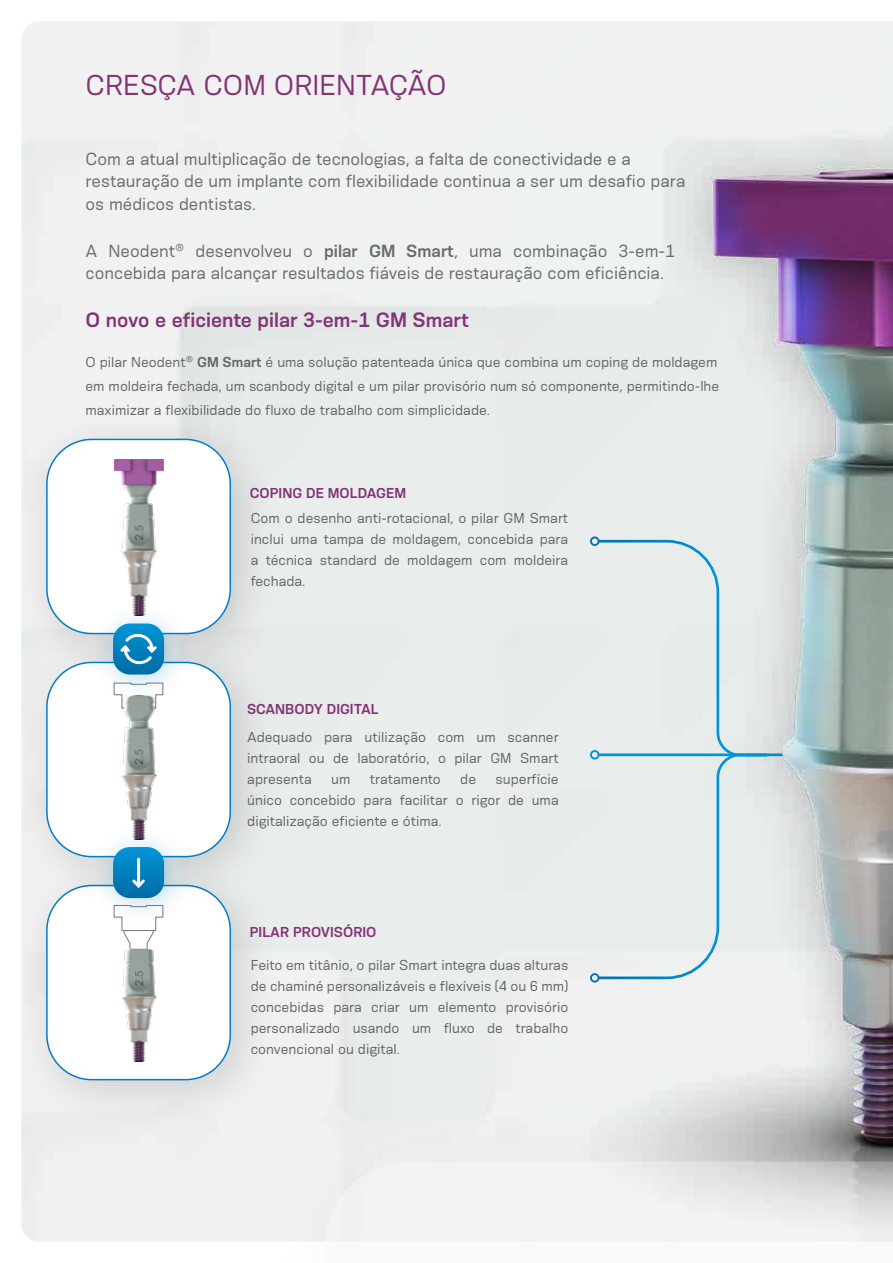
<style>
.page{position:relative;width:893px;height:1263px;background:#fff}
.page>*{position:absolute;margin:0;border:0;box-sizing:border-box;transform-origin:0 0}
.t1{font:27px "Konsens";color:#833376}
.t2{font:600 19.5px "Konsens";color:#833376}
.t3{font:16.5px/22.5px "Konsens";color:#676a6f}
.t4{font:13.5px/21px "Konsens";color:#61646a;text-align:justify}
.t5{font:600 13.5px "Konsens";color:#833376}
.s1{font-weight:600}
</style>
<div class="page">
<img style="left:21px;top:21px;width:872px;height:1221px">
<div style="left:241px;top:1075px;width:652px;height:188px;background:#000;opacity:.1"></div>
<svg style="left:325px;top:1161px;width:568px;height:102px;fill:#f2f3f3"></svg>
<div style="left:558px;top:713px;width:286px;height:106px;background:#000;opacity:.15"></div>
<div style="left:558px;top:499px;width:259px;height:318px;background:#000;opacity:.15"></div>
<div style="left:590px;top:536px;width:9px;height:10px;border:2px solid #fff;border-radius:50%"></div>
<div style="left:558px;top:715px;width:259px;height:326px;background:#000;opacity:.15"></div>
<div style="left:596px;top:538px;width:174px;height:442px;background:#e8eceb"></div>
<div style="left:590px;top:973px;width:9px;height:9px;border:2px solid #fff;border-radius:50%"></div>
<div style="left:14px;top:852px;width:267px;height:279px;background:#000;opacity:.15"></div>
<div style="left:47px;top:885px;width:183px;height:195px;background:#fff;border-radius:45px"></div>
<div style="left:46px;top:885px;width:185px;height:195px;border:2px solid #007dc5;border-radius:45px"></div>
<div style="left:14px;top:406px;width:267px;height:279px;background:#000;opacity:.15"></div>
<div style="left:47px;top:439px;width:183px;height:194px;background:#fff;border-radius:45px"></div>
<div style="left:46px;top:439px;width:185px;height:195px;border:2px solid #007dc5;border-radius:45px"></div>
<img style="left:114px;top:459px;width:49px;height:144px">
<div style="left:14px;top:629px;width:267px;height:279px;background:#000;opacity:.15"></div>
<div style="left:47px;top:662px;width:183px;height:194px;background:#fff;border-radius:45px"></div>
<div style="left:46px;top:662px;width:185px;height:195px;border:2px solid #007dc5;border-radius:45px"></div>
<div style="left:100px;top:906px;width:99px;height:95px;background:#fff"></div>
<svg style="left:121px;top:925px;width:36px;height:25px"></svg>
<img style="left:121px;top:701px;width:35px;height:126px">
<img style="left:122px;top:950px;width:34px;height:111px">
<div style="left:93px;top:603px;width:98px;height:98px;background:#007dc5;opacity:.29"></div>
<svg style="left:113px;top:623px;width:51px;height:51px;background:#3198ca"></svg>
<div style="left:93px;top:827px;width:98px;height:98px;background:#007dc5;opacity:.29"></div>
<svg style="left:113px;top:847px;width:51px;height:51px;background:#2190c6"></svg>
<h1 class="t1" style="left:86px;top:68px;width:362px">CRESÇA COM ORIENTAÇÃO</h1>
<p class="t3" style="left:86px;top:147px;width:601px">Com a atual multiplicação de tecnologias, a falta de conectividade e a restauração de um implante com flexibilidade continua a ser um desafio para os médicos dentistas.</p>
<p class="t3" style="left:86px;top:239px;width:591px">A Neodent<sup>®</sup> desenvolveu o <span class="s1">pilar GM Smart</span>, uma combinação 3-em-1 concebida para alcançar resultados fiáveis de restauração com eficiência.</p>
<h2 class="t2" style="left:86px;top:308px;width:385px">O novo e eficiente pilar 3-em-1 GM Smart</h2>
<p class="t4" style="left:86px;top:349px;width:635px;line-height:24px;text-align:left">O pilar Neodent<sup>®</sup> <span class="s1">GM Smart</span> é uma solução patenteada única que combina um coping de moldagem em moldeira fechada, um scanbody digital e um pilar provisório num só componente, permitindo-lhe maximizar a flexibilidade do fluxo de trabalho com simplicidade.</p>
<p class="t5" style="left:250px;top:484px;width:158px">COPING DE MOLDAGEM</p>
<p class="t4" style="left:251px;top:507px;width:319px">Com o desenho anti-rotacional, o pilar GM Smart inclui uma tampa de moldagem, concebida para a técnica standard de moldagem com moldeira fechada.</p>
<p class="t5" style="left:247px;top:700px;width:133px">SCANBODY DIGITAL</p>
<p class="t4" style="left:247px;top:726px;width:313px">Adequado para utilização com um scanner intraoral ou de laboratório, o pilar GM Smart apresenta</p>
<p class="t4" style="left:247px;top:768px;width:313px;text-indent:248px">superfície único concebido para facilitar o rigor de uma digitalização eficiente e ótima.</p>
<p class="t4" style="left:331px;top:768px;width:21px">um</p>
<p class="t4" style="left:370px;top:768px;width:72px">tratamento</p>
<p class="t4" style="left:460px;top:768px;width:17px">de</p>
<p class="t5" style="left:250px;top:923px;width:128px">PILAR PROVISÓRIO</p>
<p class="t4" style="left:251px;top:954px;width:319px">Feito em titânio, o pilar Smart integra duas alturas de chaminé personalizáveis e flexíveis (4 ou 6 mm) concebidas para criar um elemento provisório personalizado usando um fluxo de trabalho convencional ou digital.</p>
</div>
